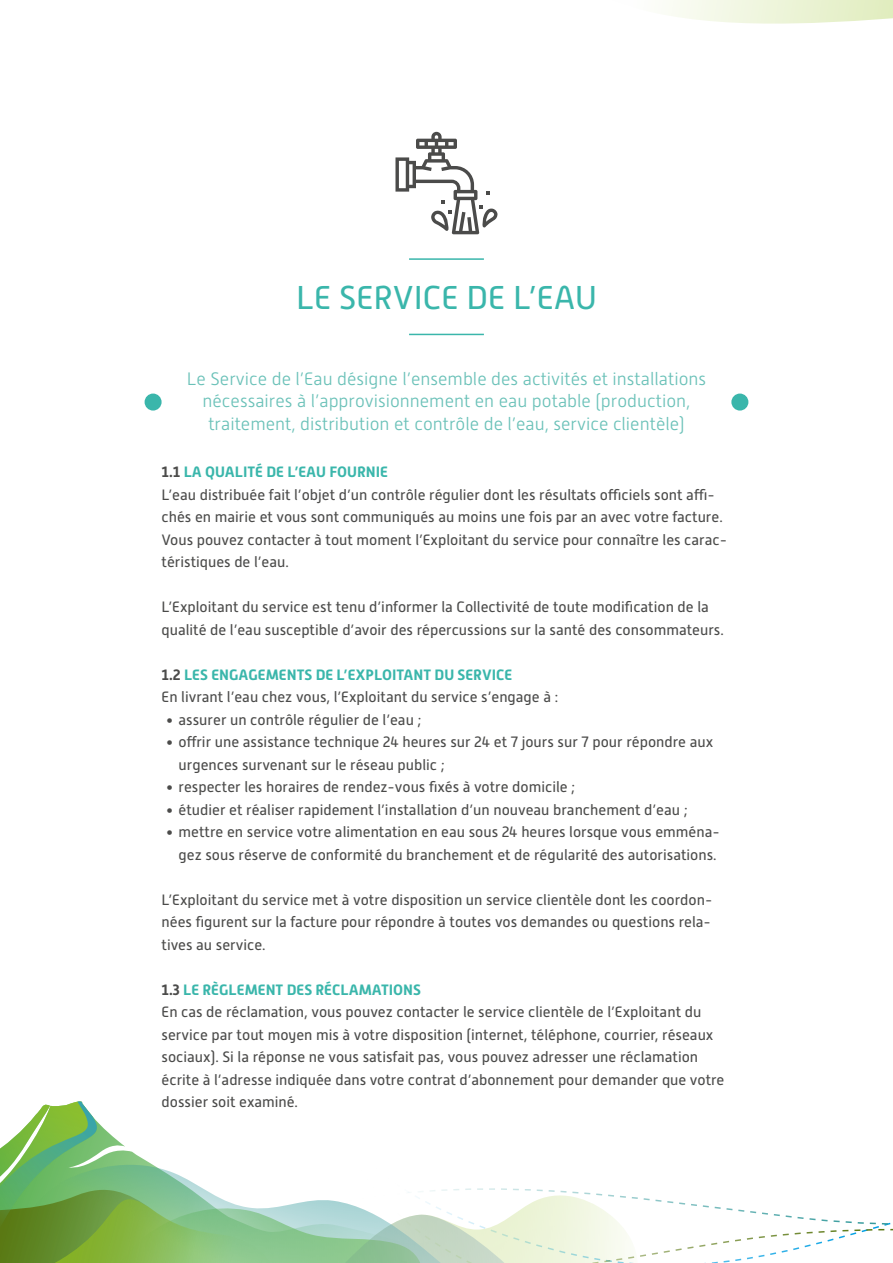
<style>
.page{position:relative;width:893px;height:1263px;background:#fff}
.page>*{position:absolute;margin:0;border:0;box-sizing:border-box;transform-origin:0 0}
.t1{font:33px "Alwyn New";color:#3ab6ab}
.t2{font:300 18px "Alwyn New";color:#6ac1b8}
.t3{font:15px/22.5px "Alwyn New";color:#4b4b4a}
.t4{font:700 15px "Alwyn New";color:#3ab6ab}
.s1{color:#4b4b4a}
</style>
<div class="page">
<svg style="left:668px;top:0;width:225px;height:24px"></svg>
<svg style="left:0;top:1101px;width:893px;height:162px"></svg>
<hr style="left:409px;top:334px;width:75px;height:1px;background:#3ab6ab">
<hr style="left:409px;top:258px;width:75px;height:2px;background:#3ab6ab">
<svg style="left:395px;top:132px;width:103px;height:102px"></svg>
<div style="left:145px;top:394px;width:17px;height:17px;background:#3ab6ab;border-radius:50%"></div>
<div style="left:731px;top:394px;width:17px;height:17px;background:#3ab6ab;border-radius:50%"></div>
<p class="t1" style="left:296px;top:279px;width:302px">LE SERVICE DE L’EAU</p>
<p class="t2" style="left:187px;top:369px;width:521px">Le Service de l’Eau désigne l’ensemble des activités et installations</p>
<p class="t2" style="left:203px;top:391px;width:489px">nécessaires à l’approvisionnement en eau potable (production,</p>
<p class="t2" style="left:208px;top:414px;width:478px">traitement, distribution et contrôle de l’eau, service clientèle)</p>
<p class="t4" style="left:162px;top:463px;width:228px"><span class="s1">1.1</span> LA QUALITÉ DE L’EAU FOURNIE</p>
<p class="t3" style="left:162px;top:483px;width:563px">L’eau distribuée fait l’objet d’un contrôle régulier dont les résultats officiels sont affi&shy;chés en mairie et vous sont communiqués au moins une fois par an avec votre facture.</p>
<p class="t3" style="left:162px;top:528px;width:567px">Vous pouvez contacter à tout moment l’Exploitant du service pour connaître les carac&shy;téristiques de l’eau.</p>
<p class="t3" style="left:162px;top:596px;width:564px">L’Exploitant du service est tenu d’informer la Collectivité de toute modification de la qualité de l’eau susceptible d’avoir des répercussions sur la santé des consommateurs.</p>
<p class="t4" style="left:162px;top:666px;width:352px"><span class="s1">1.2</span> LES ENGAGEMENTS DE L’EXPLOITANT DU SERVICE</p>
<p class="t3" style="left:162px;top:686px;width:398px">En livrant l’eau chez vous, l’Exploitant du service s’engage à :</p>
<p class="t3" style="left:166px;top:708px;width:257px">• assurer un contrôle régulier de l’eau ;</p>
<p class="t3" style="left:179px;top:731px;width:536px;text-indent:-13px">• offrir une assistance technique 24 heures sur 24 et 7 jours sur 7 pour répondre aux urgences survenant sur le réseau public ;</p>
<p class="t3" style="left:166px;top:776px;width:411px">• respecter les horaires de rendez-vous fixés à votre domicile ;</p>
<p class="t3" style="left:166px;top:798px;width:523px">• étudier et réaliser rapidement l’installation d’un nouveau branchement d’eau ;</p>
<p class="t3" style="left:166px;top:821px;width:555px;text-align:right">• mettre en service votre alimentation en eau sous 24 heures lorsque vous emména&shy;gez sous réserve de conformité du branchement et de régularité des autorisations.</p>
<p class="t3" style="left:162px;top:888px;width:552px;text-align:justify">L’Exploitant du service met à votre disposition un service clientèle dont les coordon&shy;nées figurent sur la facture pour répondre à toutes vos demandes ou questions rela&shy;tives au service.</p>
<p class="t4" style="left:162px;top:981px;width:261px"><span class="s1">1.3</span> LE RÈGLEMENT DES RÉCLAMATIONS</p>
<p class="t3" style="left:162px;top:1001px;width:564px">En cas de réclamation, vous pouvez contacter le service clientèle de l’Exploitant du service par tout moyen mis à votre disposition (internet, téléphone, courrier, réseaux sociaux). Si la réponse ne vous satisfait pas, vous pouvez adresser une réclamation écrite à l’adresse indiquée dans votre contrat d’abonnement pour demander que votre dossier soit examiné.</p>
</div>
